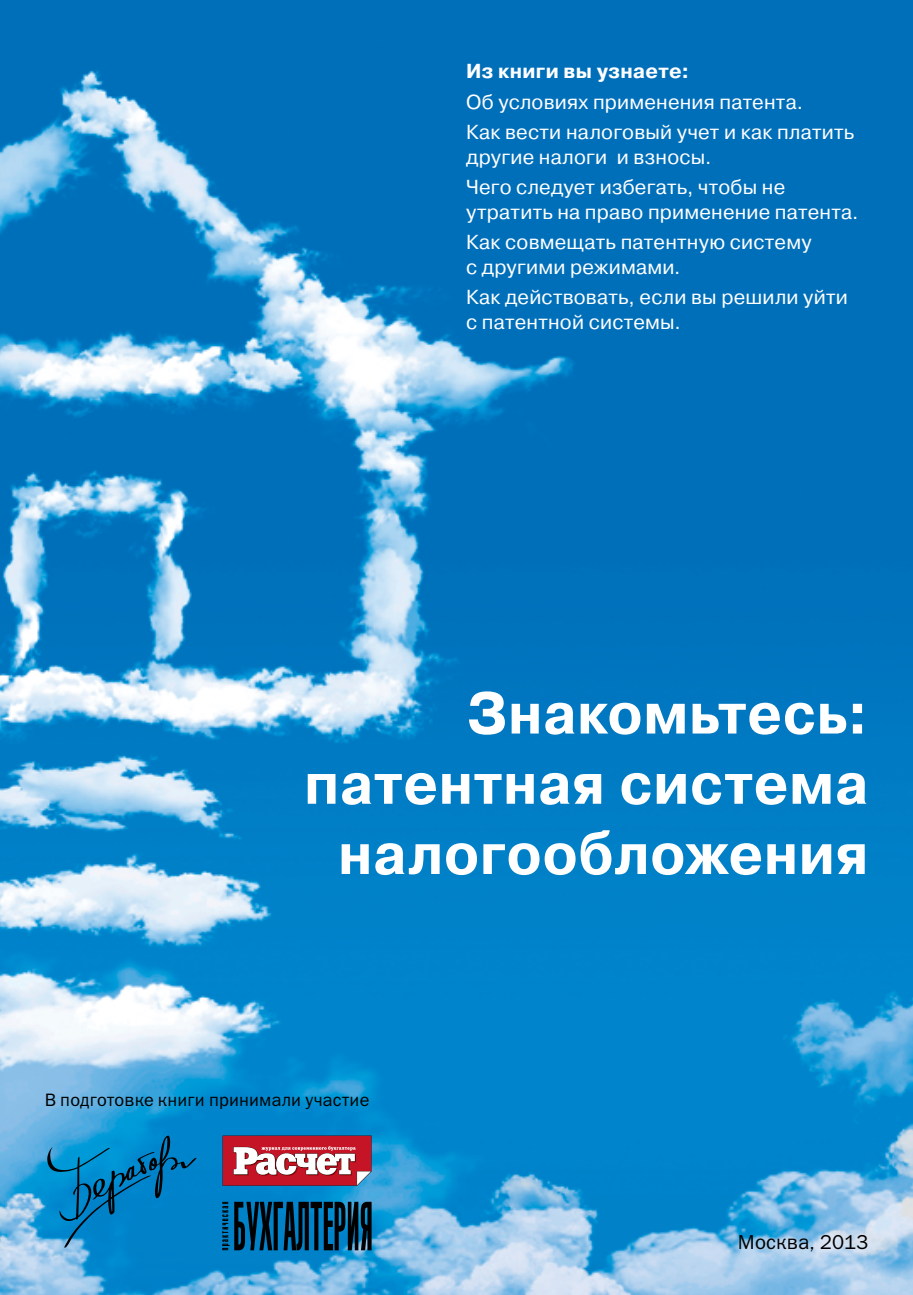
<style>
.page{position:relative;width:913px;height:1295px;background:#fff}
.page>*{position:absolute;margin:0;border:0;box-sizing:border-box;transform-origin:0 0}
.t1{font:700 58.5px/70.2px "Pragmatica";letter-spacing:.015em;color:#fff;text-align:center;scale:.95 1}
.t2{font:20.25px/24.3px "Pragmatica";letter-spacing:.01em;color:#fff}
.t3{font:700 20.25px "Pragmatica";letter-spacing:.015em;color:#fff}
.Sod-02{font:20.25px "Franklin Gothic Book C";letter-spacing:.005em;color:#000}
.zakon{font:18px "Franklin Gothic Book C";letter-spacing:.01em;color:#000}
</style>
<div class="page">
<img style="left:0;top:0;width:912px;height:1295px">
<svg style="left:47px;top:1135px;width:150px;height:112px;background:#047ebc"></svg>
<svg style="left:222px;top:1135px;width:149px;height:51px"></svg>
<svg style="left:222px;top:1202px;width:149px;height:48px;background:#023d5d"></svg>
<p class="t3" style="left:466px;top:58px;width:224px">Из книги вы узнаете:</p>
<p class="t2" style="left:466px;top:90px;width:338px">Об условиях применения патента.</p>
<p class="t2" style="left:466px;top:121px;width:389px">Как вести налоговый учет и как платить другие налоги и взносы.</p>
<p class="t2" style="left:466px;top:176px;width:394px">Чего следует избегать, чтобы не утратить на право применение патента.</p>
<p class="t2" style="left:466px;top:231px;width:347px">Как совмещать патентную систему с другими режимами.</p>
<p class="t2" style="left:466px;top:286px;width:383px">Как действовать, если вы решили уйти с патентной системы.</p>
<p class="t1" style="left:467px;top:679px;width:423px">Знакомьтесь:</p>
<p class="t1" style="left:304px;top:749px;width:595px">патентная система налогообложения</p>
<p class="zakon" style="left:45px;top:1090px;width:326px">В подготовке книги принимали участие</p>
<p class="Sod-02" style="left:737px;top:1230px;width:132px">Москва, 2013</p>
</div>
